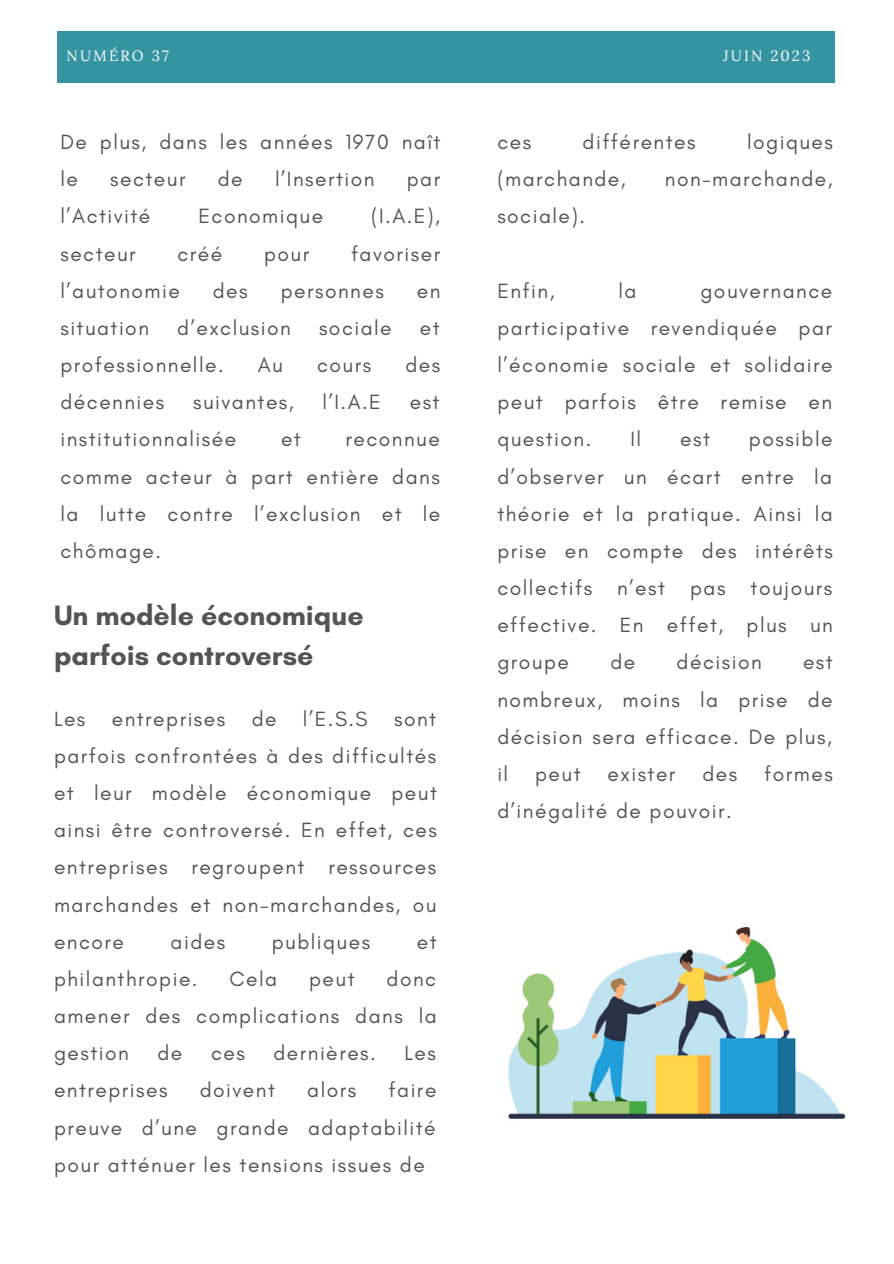
<style>
.page{position:relative;width:894px;height:1264px;background:#fff}
.page>*{position:absolute;margin:0;border:0;box-sizing:border-box;transform-origin:0 0}
.t1{font:700 28.5px/39.5px "Glacial Indifference";color:#545454}
.t2{font:21px/37.2px "Glacial Indifference";letter-spacing:.07em;color:#545454;text-align:justify}
.t3{font:14.85px "Lora";letter-spacing:.14em;color:#fff}
</style>
<div class="page">
<div style="left:57px;top:31px;width:777px;height:51px;background:#3494a0"></div>
<img style="left:508px;top:926px;width:338px;height:193px">
<p class="t3" style="left:67px;top:46px;width:104px">NUMÉRO 37</p>
<p class="t3" style="left:722px;top:46px;width:89px">JUIN 2023</p>
<p class="t2" style="left:60px;top:123px;width:381px">De plus, dans les années 1970 naît le</p>
<p class="t2" style="left:110px;top:160px;width:77px">secteur</p>
<p class="t2" style="left:218px;top:160px;width:26px">de</p>
<p class="t2" style="left:275px;top:160px;width:101px">l’Insertion</p>
<p class="t2" style="left:406px;top:160px;width:35px">par</p>
<p class="t2" style="left:60px;top:197px;width:91px">l’Activité</p>
<p class="t2" style="left:198px;top:197px;width:126px">Economique</p>
<p class="t2" style="left:371px;top:197px;width:70px">(I.A.E),</p>
<p class="t2" style="left:60px;top:234px;width:77px">secteur</p>
<p class="t2" style="left:177px;top:234px;width:46px">créé</p>
<p class="t2" style="left:264px;top:234px;width:47px">pour</p>
<p class="t2" style="left:351px;top:234px;width:91px">favoriser</p>
<p class="t2" style="left:60px;top:272px;width:121px">l’autonomie</p>
<p class="t2" style="left:213px;top:272px;width:36px">des</p>
<p class="t2" style="left:280px;top:272px;width:105px">personnes</p>
<p class="t2" style="left:416px;top:272px;width:25px">en</p>
<p class="t2" style="left:60px;top:309px;width:90px">situation</p>
<p class="t2" style="left:177px;top:309px;width:115px">d’exclusion</p>
<p class="t2" style="left:319px;top:309px;width:74px">sociale</p>
<p class="t2" style="left:420px;top:309px;width:21px">et</p>
<p class="t2" style="left:60px;top:346px;width:165px">professionnelle.</p>
<p class="t2" style="left:258px;top:346px;width:27px">Au</p>
<p class="t2" style="left:317px;top:346px;width:56px">cours</p>
<p class="t2" style="left:405px;top:346px;width:36px">des</p>
<p class="t2" style="left:60px;top:383px;width:105px">décennies</p>
<p class="t2" style="left:193px;top:383px;width:102px">suivantes,</p>
<p class="t2" style="left:322px;top:383px;width:60px">l’I.A.E</p>
<p class="t2" style="left:409px;top:383px;width:31px">est</p>
<p class="t2" style="left:60px;top:420px;width:177px">institutionnalisée</p>
<p class="t2" style="left:281px;top:420px;width:21px">et</p>
<p class="t2" style="left:60px;top:420px;width:381px;text-indent:285px">reconnue comme acteur à part entière dans la lutte contre l’exclusion et le chômage.</p>
<p class="t1" style="left:54px;top:595px;width:311px">Un modèle économique parfois controversé</p>
<p class="t2" style="left:54px;top:699px;width:33px">Les</p>
<p class="t2" style="left:112px;top:699px;width:115px">entreprises</p>
<p class="t2" style="left:251px;top:699px;width:26px">de</p>
<p class="t2" style="left:303px;top:699px;width:66px">l’E.S.S</p>
<p class="t2" style="left:54px;top:699px;width:384px;text-indent:340px">sont parfois confrontées à des difficultés et leur modèle économique peut ainsi être controversé. En effet, ces entreprises regroupent ressources marchandes et non-marchandes, ou encore</p>
<p class="t2" style="left:170px;top:922px;width:56px">aides</p>
<p class="t2" style="left:272px;top:922px;width:100px">publiques</p>
<p class="t2" style="left:416px;top:922px;width:21px">et</p>
<p class="t2" style="left:54px;top:960px;width:145px">philanthropie.</p>
<p class="t2" style="left:229px;top:960px;width:49px">Cela</p>
<p class="t2" style="left:309px;top:960px;width:47px">peut</p>
<p class="t2" style="left:54px;top:960px;width:384px;text-indent:332px">donc amener des complications dans la gestion</p>
<p class="t2" style="left:157px;top:1034px;width:26px">de</p>
<p class="t2" style="left:211px;top:1034px;width:35px">ces</p>
<p class="t2" style="left:273px;top:1034px;width:104px">dernières.</p>
<p class="t2" style="left:404px;top:1034px;width:33px">Les</p>
<p class="t2" style="left:54px;top:1071px;width:115px">entreprises</p>
<p class="t2" style="left:200px;top:1071px;width:77px">doivent</p>
<p class="t2" style="left:307px;top:1071px;width:51px">alors</p>
<p class="t2" style="left:54px;top:1071px;width:384px;text-indent:334px">faire preuve d’une grande adaptabilité pour atténuer les tensions issues de</p>
<p class="t2" style="left:497px;top:123px;width:35px">ces</p>
<p class="t2" style="left:582px;top:123px;width:114px">différentes</p>
<p class="t2" style="left:746px;top:123px;width:87px">logiques</p>
<p class="t2" style="left:497px;top:160px;width:130px">(marchande,</p>
<p class="t2" style="left:664px;top:160px;width:169px">non-marchande,</p>
<p class="t2" style="left:497px;top:197px;width:89px">sociale).</p>
<p class="t2" style="left:497px;top:272px;width:59px">Enfin,</p>
<p class="t2" style="left:618px;top:272px;width:20px">la</p>
<p class="t2" style="left:497px;top:272px;width:336px;text-indent:203px">gouvernance participative revendiquée par l’économie sociale et solidaire peut parfois être remise en question.</p>
<p class="t2" style="left:497px;top:420px;width:337px;text-indent:251px">possible d’observer un écart entre la théorie et la pratique. Ainsi la prise en compte des intérêts collectifs n’est pas toujours effective. En effet, plus un groupe</p>
<p class="t2" style="left:630px;top:420px;width:12px">Il</p>
<p class="t2" style="left:680px;top:420px;width:31px">est</p>
<p class="t2" style="left:610px;top:643px;width:26px">de</p>
<p class="t2" style="left:676px;top:643px;width:87px">décision</p>
<p class="t2" style="left:497px;top:643px;width:337px;text-indent:305px">est nombreux, moins la prise de décision sera efficace. De plus, il</p>
<p class="t2" style="left:535px;top:755px;width:47px">peut</p>
<p class="t2" style="left:607px;top:755px;width:69px">exister</p>
<p class="t2" style="left:702px;top:755px;width:36px">des</p>
<p class="t2" style="left:764px;top:755px;width:70px">formes</p>
<p class="t2" style="left:497px;top:792px;width:236px">d’inégalité de pouvoir.</p>
</div>
